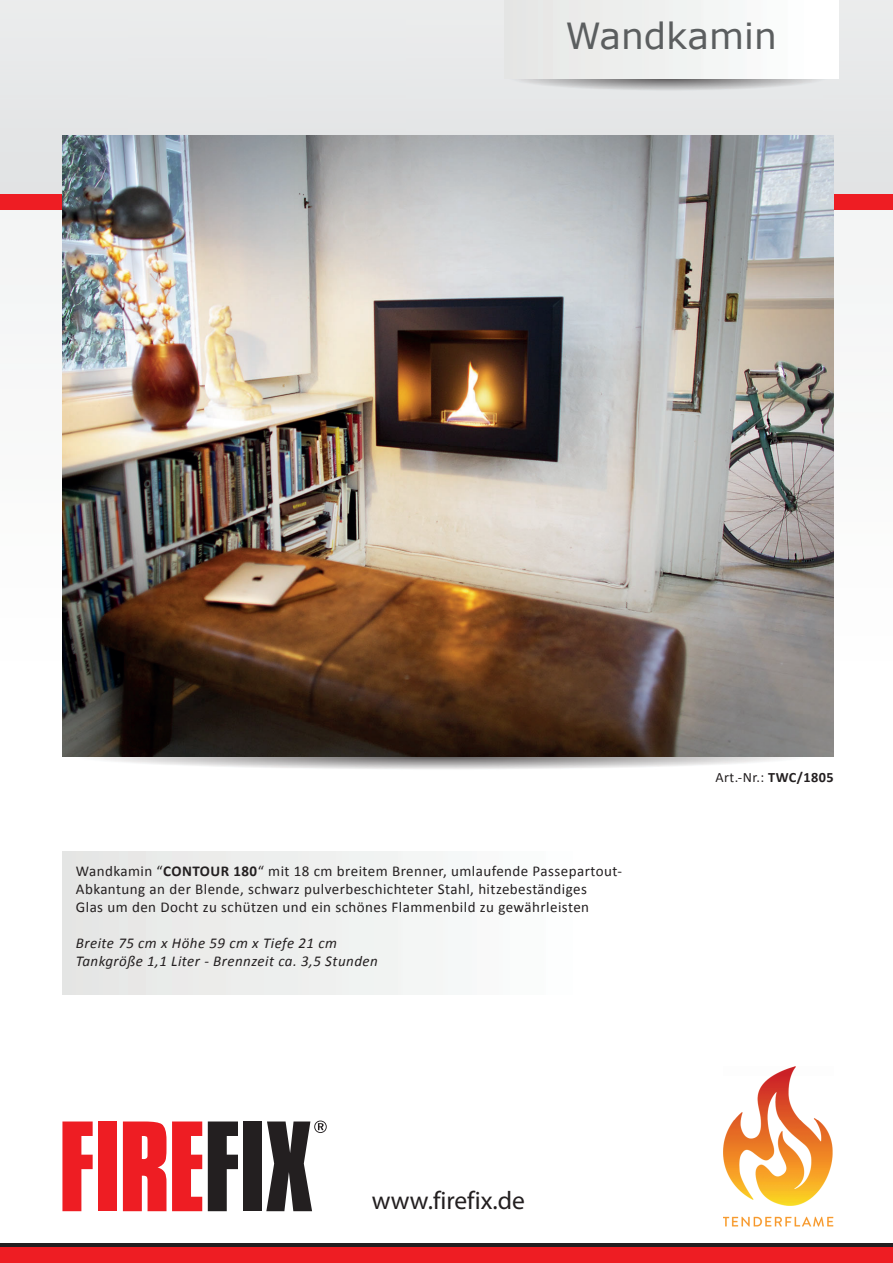
<style>
.page{position:relative;width:893px;height:1263px;background:#fff}
.page>*{position:absolute;margin:0;border:0;box-sizing:border-box;transform-origin:0 0}
.t1{font:36px "Verdana";color:#5b5e5f}
.t2{font:25.5px "Myriad Pro";color:#231f20}
.t3{font:15px/18px "Calibri";letter-spacing:.03em;color:#231f20}
.t4{font:italic 15px/18px "Calibri";letter-spacing:.03em;color:#231f20}
.t5{font:14.25px "Calibri";color:#231f20}
.s1{font-weight:700}
</style>
<div class="page">
<img style="left:0;top:0;width:893px;height:712px">
<div style="left:0;top:1243px;width:893px;height:20px;background:#231f20"></div>
<div style="left:0;top:195px;width:893px;height:15px;background:#ee1d23"></div>
<svg style="left:62px;top:1121px;width:31px;height:90px"></svg>
<div style="left:98px;top:1121px;width:19px;height:90px;background:#ee1d23"></div>
<svg style="left:123px;top:1121px;width:43px;height:90px;background:#ef353b"></svg>
<svg style="left:172px;top:1121px;width:30px;height:90px"></svg>
<svg style="left:208px;top:1121px;width:30px;height:90px"></svg>
<div style="left:243px;top:1121px;width:19px;height:90px;background:#231f20"></div>
<svg style="left:266px;top:1120px;width:61px;height:91px"></svg>
<img style="left:62px;top:753px;width:772px;height:16px">
<img style="left:499px;top:75px;width:342px;height:20px">
<div style="left:504px;top:0;width:335px;height:78px;background:linear-gradient(to right,#e4e5e3,#fff)"></div>
<img style="left:723px;top:1066px;width:110px;height:161px">
<div style="left:62px;top:851px;width:571px;height:143px;background:linear-gradient(to right,#e4e5e3,#fff)"></div>
<div style="left:0;top:1247px;width:893px;height:16px;background:#ee1d23"></div>
<img style="left:62px;top:136px;width:771px;height:620px">
<h1 class="t1" style="left:566px;top:11px;width:213px">Wandkamin</h1>
<p class="t3" style="left:76px;top:862px;width:548px">Wandkamin “<span class="s1">CONTOUR 180</span>“ mit 18 cm breitem Brenner, umlaufende Passepartout-<br>Abkantung an der Blende, schwarz pulverbeschichteter Stahl, hitzebeständiges<br>Glas um den Docht zu schützen und ein schönes Flammenbild zu gewährleisten</p>
<p class="t4" style="left:76px;top:934px;width:303px">Breite 75 cm x Höhe 59 cm x Tiefe 21 cm<br>Tankgröße 1,1 Liter - Brennzeit ca. 3,5 Stunden</p>
<h2 class="t2" style="left:372px;top:1185px;width:155px">www.firefix.de</h2>
<p class="t5" style="left:715px;top:768px;width:120px">Art.-Nr.: <span class="s1">TWC/1805</span></p>
</div>
